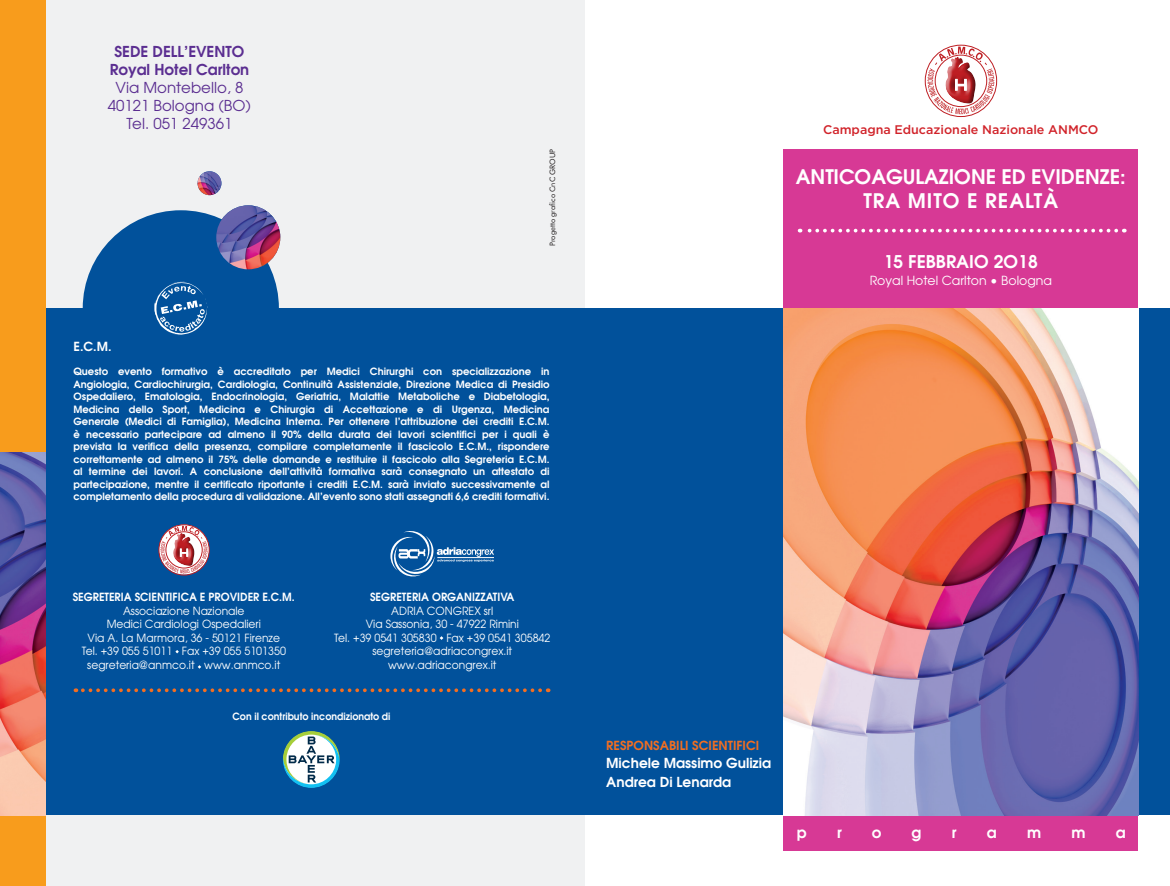
<style>
.page{position:relative;width:1170px;height:886px;background:#fff}
.page>*{position:absolute;margin:0;border:0;box-sizing:border-box;transform-origin:0 0}
.t1{font:600 20px "Avant Garde";letter-spacing:-.005em;color:#fff}
.t2{font:600 20px "Avant Garde";letter-spacing:.05em;color:#fff}
.t3{font:600 17.5px "Avant Garde";color:#fff}
.txt_corrente{font:600 15px/18px "Avant Garde";color:#5b2e91;text-align:center}
.txt_corrente-2{font:15px "Avant Garde";color:#5b2e91}
.t4{font:600 15px "Avant Garde";color:#fff}
.t5{font:600 13.75px "Avant Garde";color:#fff}
.t6{font:500 12.5px "Gotham";color:#d1232a}
.t7{font:12.5px "Avant Garde";color:#fff}
.t8{font:600 12.5px "Avant Garde";color:#f36e21}
.t9{font:600 12.5px "Avant Garde";color:#fff}
.txt_corrente-3{font:11.25px/13.5px "Avant Garde";color:#fff;text-align:center;scale:.95 1}
.txt_corrente-4{font:600 11.25px "Avant Garde";color:#fff;scale:.95 1}
.txt_corrente-5{font:600 10px/12.5px "Avant Garde";color:#fff;text-align:justify}
.txt_corrente-6{font:600 10px "Avant Garde";color:#fff;scale:.95 1}
.t10{font:7.5px "Futura BT";color:#231f20}
.s1{font-weight:400}
</style>
<div class="page">
<div style="left:0;top:0;width:585px;height:886px;background:#f0f1f2"></div>
<div style="left:0;top:308px;width:1169px;height:507px;background:#01519b"></div>
<div style="left:783px;top:149px;width:354px;height:701px;background:#d73995"></div>
<div style="left:83px;top:210px;width:196px;height:196px;background:#01519b;border-radius:50%"></div>
<img style="left:783px;top:308px;width:354px;height:507px">
<svg style="left:799px;top:229px;width:317px;height:3px"></svg>
<svg style="left:75px;top:688px;width:465px;height:4px"></svg>
<div style="left:0;top:0;width:45px;height:886px;background:#f89c1c"></div>
<img style="left:0;top:452px;width:45px;height:363px">
<img style="left:216px;top:205px;width:64px;height:64px;border-radius:32px">
<img style="left:197px;top:171px;width:24px;height:24px;border-radius:12px">
<svg style="left:154px;top:282px;width:54px;height:53px"></svg>
<div style="left:159px;top:524px;width:50px;height:51px;border:1px solid #be1e23;border-radius:50%"></div>
<svg style="left:160px;top:526px;width:47px;height:47px;background:#c496a1"></svg>
<svg style="left:439px;top:636px;width:4px;height:4px"></svg>
<svg style="left:390px;top:531px;width:104px;height:46px"></svg>
<div style="left:924px;top:45px;width:72px;height:72px;border:1px solid #be1e23;border-radius:50%"></div>
<svg style="left:927px;top:47px;width:67px;height:67px"></svg>
<svg style="left:283px;top:731px;width:56px;height:57px"></svg>
<p class="txt_corrente" style="left:114px;top:42px;width:131px">SEDE DELL’EVENTO</p>
<p class="txt_corrente" style="left:110px;top:60px;width:141px">Royal Hotel Carlton<br><span class="s1">Via Montebello, 8</span></p>
<p class="txt_corrente-2" style="left:108px;top:96px;width:145px">40121 Bologna (BO)</p>
<p class="txt_corrente-2" style="left:127px;top:114px;width:107px">Tel. 051 249361</p>
<p class="t10" style="left:548px;top:246px;width:99px;rotate:-90deg">Progetto grafico CnC GROUP</p>
<p class="t9" style="left:74px;top:338px;width:40px">E.C.M.</p>
<p class="txt_corrente-5" style="left:74px;top:365px;width:477px">Questo evento formativo è accreditato per Medici Chirurghi con specializzazione in Angiologia, Cardiochirurgia, Cardiologia, Continuità Assistenziale, Direzione Medica di Presidio Ospedaliero, Ematologia, Endocrinologia, Geriatria, Malattie Metaboliche e Diabetologia, Medicina dello Sport, Medicina e Chirurgia di Accettazione e di Urgenza, Medicina Generale (Medici di Famiglia), Medicina Interna. Per ottenere l’attribuzione dei crediti E.C.M. è necessario partecipare ad almeno il 90% della durata dei lavori scientifici per i quali è prevista la verifica della presenza, compilare completamente il fascicolo E.C.M., rispondere correttamente ad almeno il 75% delle domande e restituire il fascicolo alla Segreteria E.C.M. al termine dei lavori. A conclusione dell’attività formativa sarà consegnato un attestato di partecipazione, mentre il certificato riportante i crediti E.C.M. sarà inviato successivamente al completamento della procedura di validazione. All’evento sono stati assegnati 6,6 crediti formativi.</p>
<p class="txt_corrente-4" style="left:73px;top:590px;width:235px">SEGRETERIA SCIENTIFICA E PROVIDER E.C.M.</p>
<p class="txt_corrente-3" style="left:107px;top:604px;width:164px">Associazione Nazionale<br>Medici Cardiologi Ospedalieri</p>
<p class="txt_corrente-3" style="left:88px;top:631px;width:204px">Via A. La Marmora, 36 - 50121 Firenze</p>
<p class="txt_corrente-3" style="left:82px;top:644px;width:216px">Tel. +39 055 51011 Fax +39 055 5101350</p>
<p class="txt_corrente-3" style="left:87px;top:658px;width:205px">segreteria@anmco.it www.anmco.it</p>
<p class="txt_corrente-4" style="left:370px;top:590px;width:153px">SEGRETERIA ORGANIZZATIVA</p>
<p class="txt_corrente-3" style="left:391px;top:604px;width:109px">ADRIA CONGREX srl</p>
<p class="txt_corrente-3" style="left:365px;top:617px;width:163px">Via Sassonia, 30 - 47922 Rimini</p>
<p class="txt_corrente-3" style="left:334px;top:631px;width:229px">Tel. +39 0541 305830 Fax +39 0541 305842</p>
<p class="txt_corrente-3" style="left:372px;top:644px;width:149px">segreteria@adriacongrex.it</p>
<p class="txt_corrente-3" style="left:388px;top:658px;width:116px">www.adriacongrex.it</p>
<p class="txt_corrente-6" style="left:232px;top:710px;width:168px">Con il contributo incondizionato di</p>
<p class="t6" style="left:823px;top:121px;width:277px">Campagna Educazionale Nazionale ANMCO</p>
<p class="t1" style="left:795px;top:163px;width:331px">ANTICOAGULAZIONE ED EVIDENZE:</p>
<p class="t2" style="left:863px;top:187px;width:196px">TRA MITO E REALTÀ</p>
<p class="t3" style="left:883px;top:250px;width:155px">15 FEBBRAIO 2O18</p>
<p class="t7" style="left:869px;top:273px;width:184px">Royal Hotel Carlton • Bologna</p>
<p class="t8" style="left:606px;top:737px;width:154px">RESPONSABILI SCIENTIFICI</p>
<p class="t5" style="left:606px;top:754px;width:167px">Michele Massimo Gulizia</p>
<p class="t5" style="left:606px;top:773px;width:126px">Andrea Di Lenarda</p>
<p class="t4" style="left:796px;top:822px;width:11px">p</p>
<p class="t4" style="left:836px;top:822px;width:6px">r</p>
<p class="t4" style="left:871px;top:822px;width:11px">o</p>
<p class="t4" style="left:911px;top:822px;width:11px">g</p>
<p class="t4" style="left:951px;top:822px;width:6px">r</p>
<p class="t4" style="left:986px;top:822px;width:11px">a</p>
<p class="t4" style="left:1026px;top:822px;width:16px">m</p>
<p class="t4" style="left:1071px;top:822px;width:16px">m</p>
<p class="t4" style="left:1115px;top:822px;width:11px">a</p>
</div>
